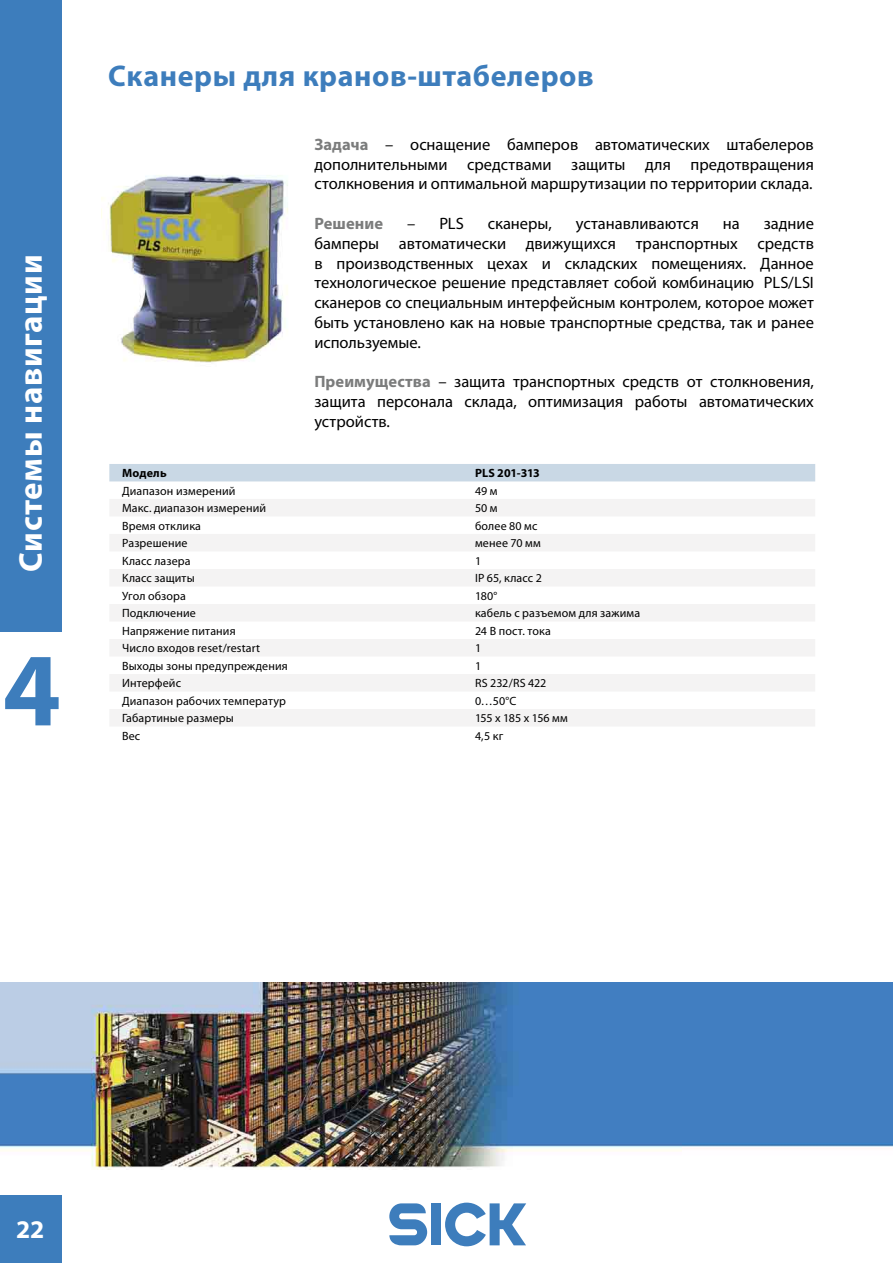
<style>
.page{position:relative;width:893px;height:1263px;background:#fff}
.page>*{position:absolute;margin:0;border:0;box-sizing:border-box;transform-origin:0 0}
.t1{font:700 105px "Myriad Pro";color:#3d7dbc}
.t2{font:700 33px "Myriad Pro";letter-spacing:.02em;color:#fff}
.t3{font:700 30px "Myriad Pro";letter-spacing:.02em;color:#3d7dbc}
.t4{font:700 25.5px "Myriad Pro";color:#fff}
.t5{font:16.5px/19.8px "Myriad Pro";color:#000;text-align:justify}
.t6{font:700 16.5px "Myriad Pro";letter-spacing:.005em;color:#7b7c7c}
.t7{font:12px "Myriad Pro";letter-spacing:.01em;color:#000}
.t8{font:12px "Myriad Pro";letter-spacing:-.02em;color:#000}
.t9{font:700 12px "Myriad Pro";letter-spacing:-.01em;color:#000}
.t10{font:700 12px "Myriad Pro";letter-spacing:.015em;color:#000}
.s1{font-weight:700;color:#7b7c7c}
</style>
<div class="page">
<div style="left:0;top:1195px;width:62px;height:68px;background:#3d7dbc"></div>
<svg style="left:389px;top:1203px;width:38px;height:42px"></svg>
<div style="left:431px;top:1203px;width:10px;height:42px;background:#3d7dbc"></div>
<svg style="left:445px;top:1202px;width:81px;height:44px"></svg>
<div style="left:0;top:0;width:62px;height:631px;background:#3d7dbc"></div>
<div style="left:109px;top:464px;width:706px;height:17px;background:#c9d8e5"></div>
<div style="left:110px;top:499px;width:705px;height:17px;background:#f4f3f3"></div>
<div style="left:110px;top:534px;width:705px;height:17px;background:#f4f3f3"></div>
<div style="left:110px;top:569px;width:705px;height:17px;background:#f4f3f3"></div>
<div style="left:110px;top:604px;width:705px;height:17px;background:#f4f3f3"></div>
<div style="left:110px;top:639px;width:705px;height:17px;background:#f4f3f3"></div>
<div style="left:110px;top:674px;width:705px;height:17px;background:#f4f3f3"></div>
<div style="left:110px;top:709px;width:705px;height:17px;background:#f4f3f3"></div>
<img style="left:0;top:982px;width:893px;height:187px">
<img style="left:101px;top:175px;width:187px;height:188px">
<h2 class="t2" style="left:12px;top:572px;width:319px;rotate:-90deg">Системы навигации</h2>
<h1 class="t1" style="left:3px;top:631px;width:60px">4</h1>
<h3 class="t3" style="left:108px;top:59px;width:487px">Сканеры для кранов-штабелеров</h3>
<p class="t5" style="left:314px;top:135px;width:501px"><span class="s1">Задача</span> – оснащение бамперов автоматических штабелеров дополнительными средствами защиты для предотвращения столкновения и оптимальной маршрутизации по территории склада.</p>
<p class="t6" style="left:314px;top:214px;width:70px">Решение</p>
<p class="t5" style="left:407px;top:214px;width:58px">– PLS</p>
<p class="t5" style="left:488px;top:214px;width:66px">сканеры,</p>
<p class="t5" style="left:576px;top:214px;width:124px">устанавливаются</p>
<p class="t5" style="left:723px;top:214px;width:18px">на</p>
<p class="t5" style="left:314px;top:214px;width:501px;text-indent:449px">задние бамперы автоматически движущихся транспортных средств в производственных цехах и складских помещениях. Данное технологическое решение представляет собой комбинацию PLS/LSI сканеров со специальным интерфейсным контролем, которое может быть установлено как на новые транспортные средства, так и ранее используемые.</p>
<p class="t5" style="left:314px;top:372px;width:501px"><span class="s1">Преимущества</span> – защита транспортных средств от столкновения, защита персонала склада, оптимизация работы автоматических устройств.</p>
<p class="t10" style="left:122px;top:466px;width:46px">Модель</p>
<p class="t9" style="left:475px;top:466px;width:66px">PLS 201-313</p>
<p class="t7" style="left:122px;top:484px;width:115px">Диапазон измерений</p>
<p class="t7" style="left:475px;top:484px;width:24px">49 м</p>
<p class="t7" style="left:122px;top:502px;width:146px">Макс. диапазон измерений</p>
<p class="t7" style="left:475px;top:502px;width:24px">50 м</p>
<p class="t7" style="left:122px;top:519px;width:80px">Время отклика</p>
<p class="t7" style="left:475px;top:519px;width:64px">более 80 мс</p>
<p class="t7" style="left:122px;top:537px;width:67px">Разрешение</p>
<p class="t7" style="left:475px;top:537px;width:67px">менее 70 мм</p>
<p class="t7" style="left:122px;top:554px;width:70px">Класс лазера</p>
<p class="t7" style="left:475px;top:554px;width:8px">1</p>
<p class="t7" style="left:122px;top:572px;width:74px">Класс защиты</p>
<p class="t7" style="left:475px;top:572px;width:68px">IP 65, класс 2</p>
<p class="t7" style="left:122px;top:589px;width:65px">Угол обзора</p>
<p class="t7" style="left:475px;top:589px;width:24px">180°</p>
<p class="t7" style="left:122px;top:607px;width:75px">Подключение</p>
<p class="t7" style="left:475px;top:607px;width:167px">кабель с разъемом для зажима</p>
<p class="t7" style="left:122px;top:624px;width:115px">Напряжение питания</p>
<p class="t7" style="left:475px;top:624px;width:77px">24 В пост. тока</p>
<p class="t7" style="left:122px;top:642px;width:140px">Число входов reset/restart</p>
<p class="t7" style="left:475px;top:642px;width:8px">1</p>
<p class="t7" style="left:122px;top:659px;width:167px">Выходы зоны предупреждения</p>
<p class="t7" style="left:475px;top:659px;width:8px">1</p>
<p class="t7" style="left:122px;top:677px;width:61px">Интерфейс</p>
<p class="t7" style="left:475px;top:677px;width:73px">RS 232/RS 422</p>
<p class="t7" style="left:122px;top:694px;width:165px">Диапазон рабочих температур</p>
<p class="t7" style="left:475px;top:694px;width:43px">0…50°С</p>
<p class="t7" style="left:122px;top:712px;width:113px">Габартиные размеры</p>
<p class="t8" style="left:475px;top:712px;width:94px">155 х 185 х 156 мм</p>
<p class="t7" style="left:122px;top:729px;width:20px">Вес</p>
<p class="t7" style="left:475px;top:729px;width:30px">4,5 кг</p>
<h3 class="t4" style="left:16px;top:1215px;width:30px">22</h3>
</div>
